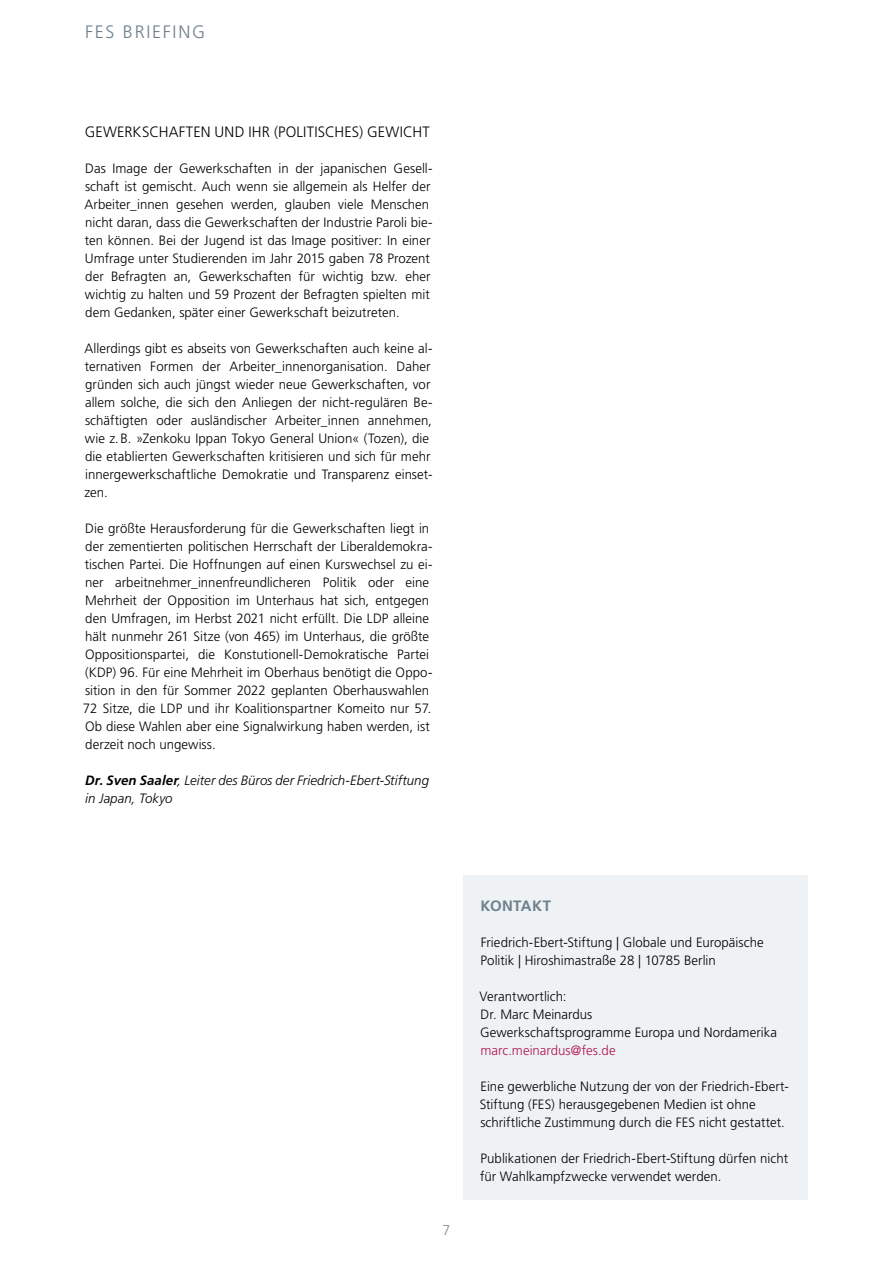
<style>
.page{position:relative;width:893px;height:1263px;background:#fff}
.page>*{position:absolute;margin:0;border:0;box-sizing:border-box;transform-origin:0 0}
.t1{font:300 18px "Frutiger LT Std";letter-spacing:.095em;color:#6d808d}
.t2{font:300 15px "Frutiger LT Std";letter-spacing:.01em;color:#000}
.t3{font:700 15px "Frutiger LT Std";letter-spacing:.02em;color:#6d808d}
.t4{font:300 14.1px "Frutiger LT Std";color:#878787}
.t5{font:300 13.5px/18px "Frutiger LT Std";letter-spacing:.005em;color:#000}
.t6{font:italic 300 13.5px/18px "Frutiger LT Std";color:#000}
.t7{font:300 13.5px "Frutiger LT Std";color:#b11252}
.s1{font-weight:700}
</style>
<div class="page">
<div style="left:463px;top:875px;width:345px;height:324px;background:#eff2f4"></div>
<h1 class="t1" style="left:85px;top:22px;width:122px">FES BRIEFING</h1>
<p class="t2" style="left:85px;top:123px;width:346px">GEWERKSCHAFTEN UND IHR (POLITISCHES) GEWICHT</p>
<p class="t5" style="left:85px;top:160px;width:349px">Das Image der Gewerkschaften in der japanischen Gesell&shy;schaft ist gemischt. Auch wenn sie allgemein als Helfer der Arbeiter_innen gesehen werden, glauben viele Menschen nicht daran, dass die Gewerkschaften der Industrie Paroli bie&shy;ten können. Bei der Jugend ist das Image positiver: In einer Umfrage unter Studierenden im Jahr 2015 gaben 78 Prozent der Befragten an, Gewerkschaften für wichtig bzw. eher wichtig zu halten und 59 Prozent der Befragten spielten mit dem Gedanken, später einer Gewerkschaft beizutreten.</p>
<p class="t5" style="left:84px;top:340px;width:350px">Allerdings gibt es abseits von Gewerkschaften auch keine al&shy;ternativen Formen der Arbeiter_innenorganisation. Daher gründen sich auch jüngst wieder neue Gewerkschaften, vor allem solche, die sich den Anliegen der nicht-regulären Be&shy;schäftigten oder ausländischer Arbeiter_innen annehmen, wie z.B. »Zenkoku Ippan Tokyo General Union« (Tozen), die die etablierten Gewerkschaften kritisieren und sich für mehr innergewerkschaftliche Demokratie und Transparenz einset&shy;zen.</p>
<p class="t5" style="left:83px;top:520px;width:351px">Die größte Herausforderung für die Gewerkschaften liegt in der zementierten politischen Herrschaft der Liberaldemokra&shy;tischen Partei. Die Hoffnungen auf einen Kurswechsel zu ei&shy;ner arbeitnehmer_innenfreundlicheren Politik oder eine Mehrheit der Opposition im Unterhaus hat sich, entgegen den Umfragen, im Herbst 2021 nicht erfüllt. Die LDP alleine hält nunmehr 261 Sitze (von 465) im Unterhaus, die größte Oppositionspartei, die Konstutionell-Demokratische Partei (KDP) 96. Für eine Mehrheit im Oberhaus benötigt die Oppo&shy;sition in den für Sommer 2022 geplanten Oberhauswahlen 72 Sitze, die LDP und ihr Koalitionspartner Komeito nur 57.<br>Ob diese Wahlen aber eine Signalwirkung haben werden, ist derzeit noch ungewiss.</p>
<p class="t6" style="left:85px;top:772px;width:345px"><span class="s1">Dr. Sven Saaler</span>, Leiter des Büros der Friedrich-Ebert-Stiftung in Japan, Tokyo</p>
<p class="t4" style="left:443px;top:1222px;width:9px">7</p>
<p class="t3" style="left:480px;top:897px;width:72px">KONTAKT</p>
<p class="t5" style="left:481px;top:934px;width:285px">Friedrich-Ebert-Stiftung | Globale und Europäische<br>Politik | Hiroshimastraße 28 | 10785 Berlin</p>
<p class="t5" style="left:480px;top:988px;width:299px">Verantwortlich:<br>Dr. Marc Meinardus<br>Gewerkschaftsprogramme Europa und Nordamerika</p>
<p class="t7" style="left:481px;top:1043px;width:137px">marc.meinardus@fes.de</p>
<p class="t5" style="left:480px;top:1078px;width:310px">Eine gewerbliche Nutzung der von der Friedrich-Ebert-<br>Stiftung (FES) herausgegebenen Medien ist ohne schriftliche Zustimmung durch die FES nicht gestattet.</p>
<p class="t5" style="left:480px;top:1150px;width:309px">Publikationen der Friedrich-Ebert-Stiftung dürfen nicht für Wahlkampfzwecke verwendet werden.</p>
</div>
